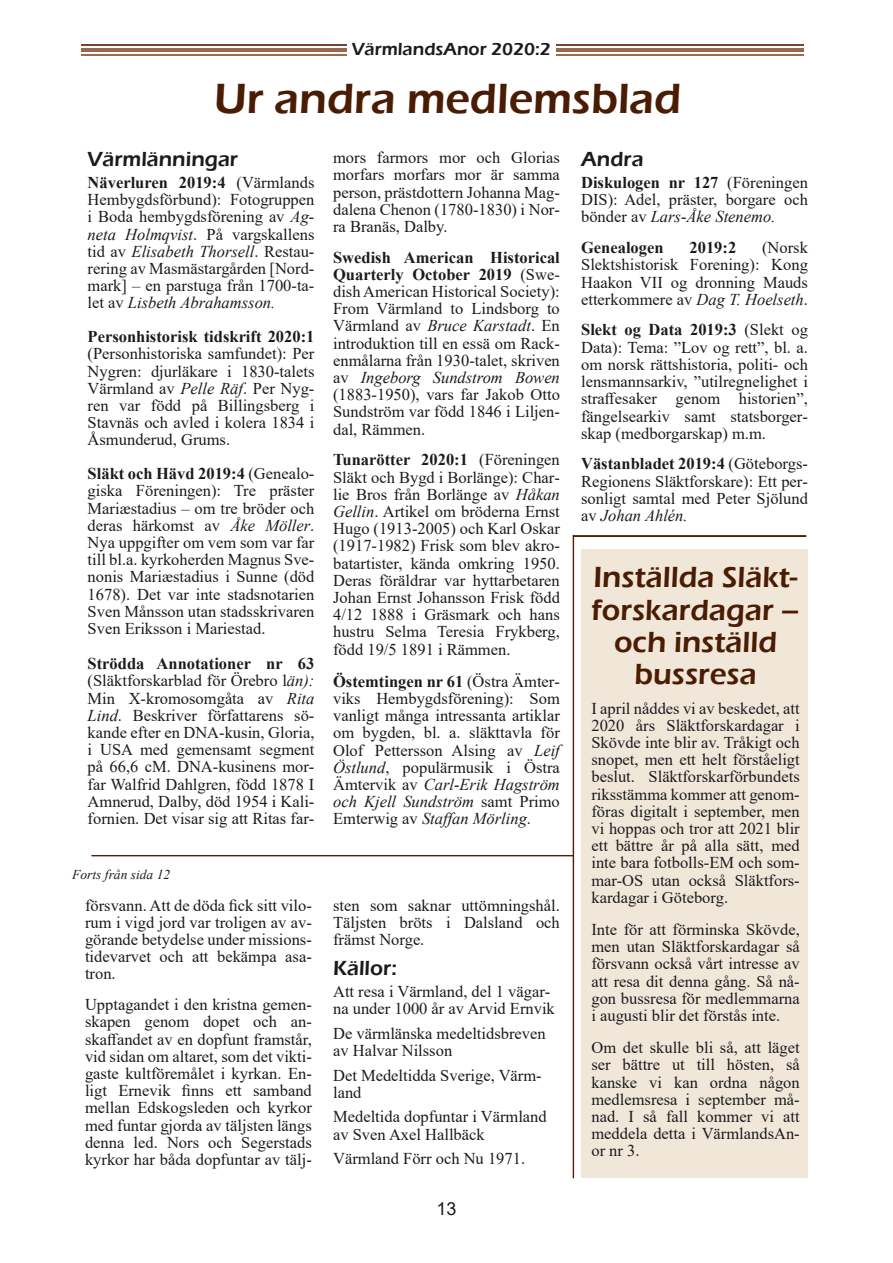
<style>
.page{position:relative;width:893px;height:1263px;background:#fff}
.page>*{position:absolute;margin:0;border:0;box-sizing:border-box;transform-origin:0 0}
.t1{font:600 43.5px "Eras ITC";color:#4b1c04}
.t2{font:600 30px/32.4px "Eras ITC";color:#4b1c04;text-align:center}
.t3{font:600 21px "Eras ITC";color:#1b1b1f}
.t4{font:600 18px "Eras ITC";color:#1b1b1f}
.t5{font:18px "Arial";color:#1b1b1f}
.t6{font:16.5px/17.2px "Times New Roman";color:#1b1b1f;text-align:justify}
.t7{font:700 16.5px "Times New Roman";color:#1b1b1f}
.t8{font:italic 13.5px "Times New Roman";color:#1b1b1f}
.s1{font-weight:700}
.s2{font-style:italic}
</style>
<div class="page">
<hr style="left:81px;top:48px;width:723px;height:3px;background:#966751">
<hr style="left:81px;top:44px;width:723px;height:1px;background:#7d4326">
<hr style="left:81px;top:54px;width:723px;height:1px;background:#9d694f">
<div style="left:347px;top:34px;width:209px;height:34px;background:#fff"></div>
<div style="left:581px;top:550px;width:227px;height:628px;background:#f1e7d8"></div>
<div style="left:91px;top:855px;width:483px;height:1px;border:1px solid #521f04"></div>
<div style="left:573px;top:535px;width:1px;height:643px;border:1px solid #521f04"></div>
<div style="left:573px;top:535px;width:233px;height:2px;border:1px solid #521f04"></div>
<p class="t4" style="left:352px;top:43px;width:200px">VärmlandsAnor 2020:2</p>
<h1 class="t1" style="left:214px;top:83px;width:469px">Ur andra medlemsblad</h1>
<p class="t3" style="left:88px;top:152px;width:152px">Värmlänningar</p>
<p class="t6" style="left:88px;top:175px;width:228px"><span class="s1">Näverluren 2019:4</span> (Värmlands Hembygdsförbund): Fotogruppen i Boda hembygdsförening av <span class="s2">Ag‐ neta Holmqvist</span>. På vargskallens tid av <span class="s2">Elisabeth Thorsell</span>. Restau‐ rering av Masmästargården [Nord‐ mark] – en parstuga från 1700-ta‐ let av <span class="s2">Lisbeth Abrahamsson.</span></p>
<p class="t7" style="left:88px;top:331px;width:228px">Personhistorisk tidskrift 2020:1</p>
<p class="t6" style="left:88px;top:347px;width:228px">(Personhistoriska samfundet): Per Nygren: djurläkare i 1830-talets Värmland av <span class="s2">Pelle Räf</span>. Per Nyg‐ ren var född på Billingsberg i Stavnäs och avled i kolera 1834 i Åsmunderud, Grums.</p>
<p class="t6" style="left:88px;top:466px;width:228px"><span class="s1">Släkt och Hävd 2019:4</span> (Genealo‐ giska Föreningen): Tre präster Mariæstadius – om tre bröder och deras härkomst av <span class="s2">Åke Möller</span>.<br>Nya uppgifter om vem som var far till bl.a. kyrkoherden Magnus Sve‐ nonis Mariæstadius i Sunne (död 1678). Det var inte stadsnotarien Sven Månsson utan stadsskrivaren Sven Eriksson i Mariestad.</p>
<p class="t6" style="left:88px;top:657px;width:228px"><span class="s1">Strödda Annotationer nr 63 </span>(Släktforskarblad för Örebro l<span class="s2">än):<br></span>Min X-kromosomgåta av <span class="s2">Rita Lind</span>. Beskriver författarens sö‐ kande efter en DNA-kusin, Gloria, i USA med gemensamt segment på 66,6 cM. DNA-kusinens mor‐ far Walfrid Dahlgren, född 1878 I Amnerud, Dalby, död 1954 i Kali‐ fornien. Det visar sig att Ritas far‐</p>
<p class="t6" style="left:333px;top:151px;width:228px">mors farmors mor och Glorias morfars morfars mor är samma person, prästdottern Johanna Mag‐ dalena Chenon (1780-1830) i Nor‐ ra Branäs, Dalby.</p>
<p class="t6" style="left:333px;top:250px;width:228px"><span class="s1">Swedish American Historical Quarterly October 2019</span> (Swe&shy;dish American Historical Society):<br>From Värmland to Lindsborg to Värmland av <span class="s2">Bruce Karstadt</span>. En introduktion till en essä om Rack‐ enmålarna från 1930-talet, skriven av <span class="s2">Ingeborg Sundstrom Bowen </span>(1883-1950), vars far Jakob Otto Sundström var född 1846 i Liljen‐ dal, Rämmen.</p>
<p class="t6" style="left:333px;top:453px;width:228px"><span class="s1">Tunarötter 2020:1</span> (Föreningen Släkt och Bygd i Borlänge): Char‐ lie Bros från Borlänge av <span class="s2">Håkan Gellin</span>. Artikel om bröderna Ernst Hugo (1913-2005) och Karl Oskar (1917-1982) Frisk som blev akro‐ batartister, kända omkring 1950.<br>Deras föräldrar var hyttarbetaren Johan Ernst Johansson Frisk född 4/12 1888 i Gräsmark och hans hustru Selma Teresia Frykberg, född 19/5 1891 i Rämmen.</p>
<p class="t6" style="left:333px;top:674px;width:228px"><span class="s1">Östemtingen nr 61</span> (Östra Ämter‐ viks Hembygdsförening): Som vanligt många intressanta artiklar om bygden, bl. a. släkttavla för Olof Pettersson Alsing av <span class="s2">Leif Östlund</span>, populärmusik i Östra Ämtervik av <span class="s2">Carl-Erik Hagström och Kjell Sundström</span> samt Primo Emterwig av <span class="s2">Staffan Mörling</span>.</p>
<p class="t3" style="left:581px;top:152px;width:64px">Andra</p>
<p class="t6" style="left:581px;top:175px;width:228px"><span class="s1">Diskulogen nr 127</span> (Föreningen DIS): Adel, präster, borgare och bönder av <span class="s2">Lars-Åke Stenemo.</span></p>
<p class="t7" style="left:581px;top:242px;width:84px">Genealogen</p>
<p class="t7" style="left:689px;top:242px;width:48px">2019:2</p>
<p class="t6" style="left:581px;top:241px;width:228px;text-indent:181px">(Norsk Slektshistorisk Forening): Kong Haakon VII og dronning Mauds etterkommere av <span class="s2">Dag T. Hoelseth</span>.</p>
<p class="t6" style="left:581px;top:323px;width:228px"><span class="s1">Slekt og Data 2019:3</span> (Slekt og Data): Tema: ”Lov og rett”, bl. a. om norsk rättshistoria, politi- och lensmannsarkiv, ”utilregnelighet i straffesaker genom historien”, fängelsearkiv samt statsborger‐ skap (medborgarskap) m.m.</p>
<p class="t6" style="left:581px;top:457px;width:228px"><span class="s1">Västanbladet 2019:4</span> (Göteborgs‐ Regionens Släktforskare): Ett per‐ sonligt samtal med Peter Sjölund av <span class="s2">Johan Ahlén.</span></p>
<h2 class="t2" style="left:592px;top:564px;width:209px">Inställda Släkt&shy;forskardagar – och inställd bussresa</h2>
<p class="t6" style="left:591px;top:701px;width:210px">I april nåddes vi av beskedet, att 2020 års Släktforskardagar i Skövde inte blir av. Tråkigt och snopet, men ett helt förståeligt beslut. Släktforskarförbundets riksstämma kommer att genom‐ föras digitalt i september, men vi hoppas och tror att 2021 blir ett bättre år på alla sätt, med inte bara fotbolls-EM och som‐ mar-OS utan också Släktfors‐ kardagar i Göteborg.</p>
<p class="t6" style="left:591px;top:922px;width:210px">Inte för att förminska Skövde, men utan Släktforskardagar så försvann också vårt intresse av att resa dit denna gång. Så nå‐ gon bussresa för medlemmarna i augusti blir det förstås inte.</p>
<p class="t6" style="left:591px;top:1040px;width:210px">Om det skulle bli så, att läget ser bättre ut till hösten, så kanske vi kan ordna någon medlemsresa i september må‐ nad. I så fall kommer vi att meddela detta i VärmlandsAn‐ or nr 3.</p>
<p class="t8" style="left:72px;top:870px;width:99px">Forts från sida 12</p>
<p class="t6" style="left:333px;top:898px;width:228px">sten som saknar uttömningshål.<br>Täljsten bröts i Dalsland och främst Norge.</p>
<p class="t3" style="left:333px;top:960px;width:65px">Källor:</p>
<p class="t6" style="left:333px;top:984px;width:223px">Att resa i Värmland, del 1 vägar‐ na under 1000 år av Arvid Ernvik</p>
<p class="t6" style="left:333px;top:1026px;width:214px">De värmlänska medeltidsbreven av Halvar Nilsson</p>
<p class="t6" style="left:333px;top:1068px;width:210px">Det Medeltidda Sverige, Värm‐ land</p>
<p class="t6" style="left:333px;top:1110px;width:215px">Medeltida dopfuntar i Värmland av Sven Axel Hallbäck</p>
<p class="t6" style="left:333px;top:1152px;width:194px">Värmland Förr och Nu 1971.</p>
<p class="t6" style="left:85px;top:898px;width:228px">försvann. Att de döda fick sitt vilo‐ rum i vigd jord var troligen av av‐ görande betydelse under missions‐ tidevarvet och att bekämpa asa‐ tron.</p>
<p class="t6" style="left:85px;top:997px;width:228px">Upptagandet i den kristna gemen‐ skapen genom dopet och an‐ skaffandet av en dopfunt framstår, vid sidan om altaret, som det vikti‐ gaste kultföremålet i kyrkan. En‐ ligt Ernevik finns ett samband mellan Edskogsleden och kyrkor med funtar gjorda av täljsten längs denna led. Nors och Segerstads kyrkor har båda dopfuntar av tälj‐</p>
<p class="t5" style="left:436px;top:1202px;width:22px">13</p>
</div>
